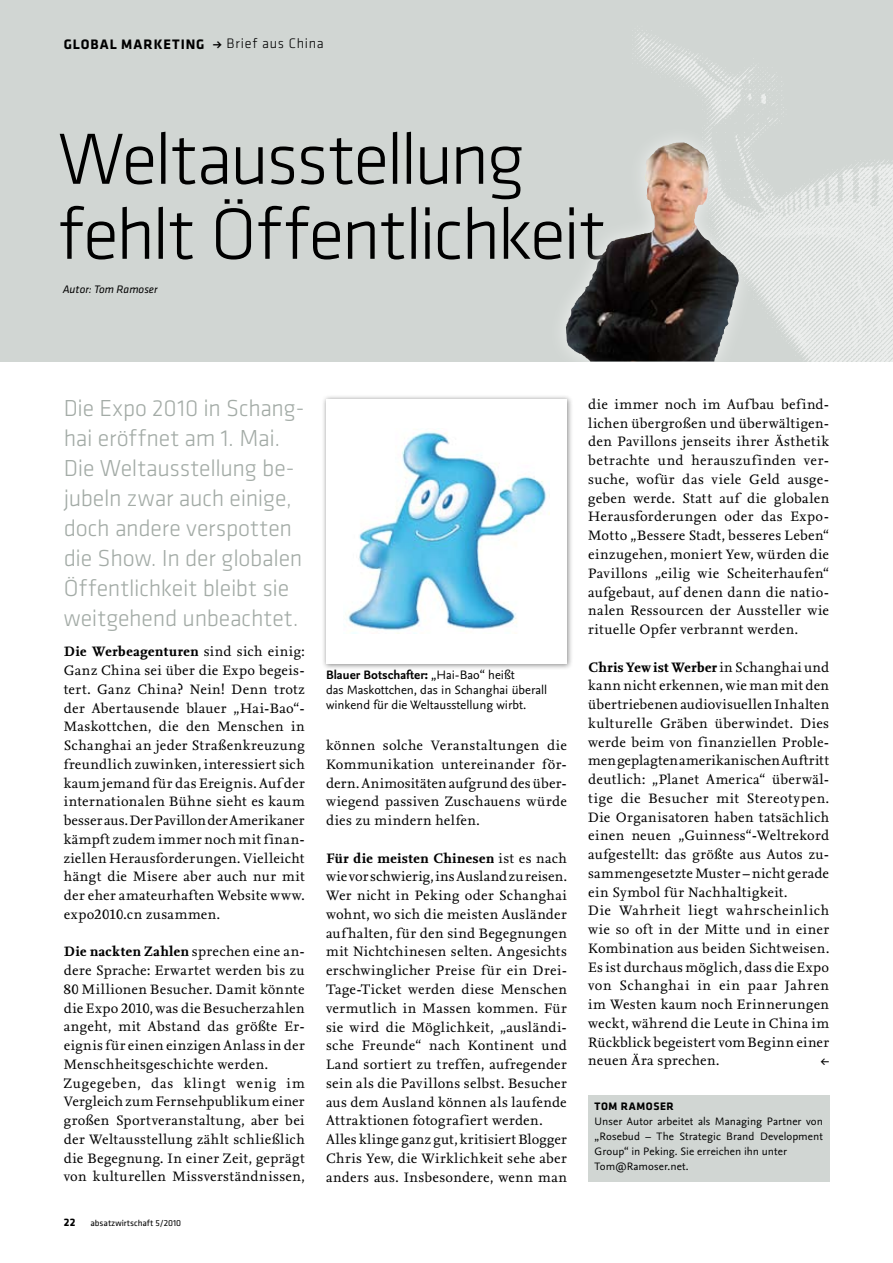
<style>
.page{position:relative;width:893px;height:1263px;background:#fff}
.page>*{position:absolute;margin:0;border:0;box-sizing:border-box;transform-origin:0 0}
.t1{font:300 75px/75px "Klavika";letter-spacing:-.035em;color:#000}
.t2{font:300 24px/30px "Klavika";letter-spacing:-.01em;color:#a3aba6}
.t3{font:14.25px/18.8px "Nexus Serif Pro";letter-spacing:.025em;color:#000}
.t4{font:700 14.25px "Klavika";letter-spacing:.07em;color:#000}
.t5{font:12.75px/15px "Nexus Sans Pro";color:#000}
.t6{font:11.25px/15px "Nexus Sans Pro";letter-spacing:.01em;color:#000}
.t7{font:italic 11.25px "Klavika";color:#000}
.t8{font:700 11.25px "Klavika";letter-spacing:.05em;color:#000}
.t9{font:9px "Klavika";color:#000}
.s1{font-family:"Nexus Sans Pro"}
.s2{font-weight:300}
.s3{font-weight:700}
</style>
<div class="page">
<div style="left:0;top:0;width:893px;height:361px;background:#d1d6d3"></div>
<div style="left:588px;top:1095px;width:241px;height:86px;background:#d1d6d3"></div>
<div style="left:321px;top:394px;width:253px;height:276px;background:#000;opacity:.45"></div>
<div style="left:326px;top:399px;width:241px;height:264px;background:#fff"></div>
<img style="left:344px;top:431px;width:205px;height:203px">
<img style="left:635px;top:30px;width:258px;height:331px">
<div style="left:546px;top:123px;width:209px;height:256px;background:#fff;opacity:.64"></div>
<img style="left:586px;top:143px;width:91px;height:145px">
<p class="t4" style="left:64px;top:36px;width:262px">GLOBAL MARKETING <span class="s1">→</span> <span class="s2">Brief aus China</span></p>
<h1 class="t1" style="left:58px;top:123px;width:550px">Weltausstellung fehlt Öffentlichkeit</h1>
<p class="t7" style="left:63px;top:283px;width:96px">Autor: Tom Ramoser</p>
<h2 class="t2" style="left:64px;top:394px;width:242px">Die Expo 2010 in Schang&shy;hai eröffnet am 1. Mai.<br>Die Weltausstellung be&shy;jubeln zwar auch einige, doch andere verspotten die Show. In der globalen<br>Öffentlichkeit bleibt sie weitgehend unbeachtet.</h2>
<p class="t3" style="left:64px;top:642px;width:242px;text-align:justify"><span class="s3">Die Werbeagenturen</span> sind sich einig:<br>Ganz China sei über die Expo begeis&shy;tert. Ganz China? Nein! Denn trotz der Abertausende blauer „Hai-Bao“- Maskottchen, die den Menschen in Schanghai an jeder Straßenkreuzung freundlich zuwinken, interessiert sich kaum jemand für das Ereignis. Auf der internationalen Bühne sieht es kaum besser aus. Der Pavillon der Amerikaner kämpft zudem immer noch mit finan&shy;ziellen Herausforderungen. Vielleicht hängt die Misere aber auch nur mit der eher amateurhaften Website www. expo2010.cn zusammen.</p>
<p class="t3" style="left:64px;top:942px;width:242px"><span class="s3">Die nackten Zahlen</span> sprechen eine an&shy;dere Sprache: Erwartet werden bis zu 80 Millionen Besucher. Damit könnte die Expo 2010, was die Besucherzahlen angeht, mit Abstand das größte Er&shy;eignis für einen einzigen Anlass in der Menschheitsgeschichte werden.<br>Zugegeben, das klingt wenig im Vergleich zum Fernsehpublikum einer großen Sportveranstaltung, aber bei der Weltausstellung zählt schließlich die Begegnung. In einer Zeit, geprägt von kulturellen Missverständnissen,</p>
<p class="t8" style="left:64px;top:1216px;width:13px">22</p>
<p class="t9" style="left:91px;top:1218px;width:92px">absatzwirtschaft 5/2010</p>
<p class="t5" style="left:326px;top:666px;width:223px"><span class="s3">Blauer Botschafter:</span> „Hai-Bao“ heißt<br>das Maskottchen, das in Schanghai überall winkend für die Weltausstellung wirbt.</p>
<p class="t3" style="left:326px;top:735px;width:242px;text-align:justify">können solche Veranstaltungen die Kommunikation untereinander för&shy;dern. Animositäten aufgrund des über&shy;wiegend passiven Zuschauens würde dies zu mindern helfen.</p>
<p class="t3" style="left:326px;top:848px;width:242px"><span class="s3">Für die meisten Chinesen</span> ist es nach wie vor schwierig, ins Ausland zu reisen.<br>Wer nicht in Peking oder Schanghai wohnt, wo sich die meisten Ausländer auf halten, für den sind Begegnungen mit Nichtchinesen selten. Angesichts erschwinglicher Preise für ein Drei-Tage-Ticket werden diese Menschen vermutlich in Massen kommen. Für sie wird die Möglichkeit, „ausländi&shy;sche Freunde“ nach Kontinent und Land sortiert zu treffen, aufregender sein als die Pavillons selbst. Besucher aus dem Ausland können als laufende Attraktionen fotografiert werden.<br>Alles klinge ganz gut, kritisiert Blogger Chris Yew, die Wirklichkeit sehe aber anders aus. Insbesondere, wenn man</p>
<p class="t3" style="left:588px;top:394px;width:243px">die immer noch im Auf bau befind&shy;lichen übergroßen und überwältigen&shy;den Pavillons jenseits ihrer Ästhetik betrachte und herauszufinden ver&shy;suche, wofür das viele Geld ausge&shy;geben werde. Statt auf die globalen Herausforderungen oder das Expo-Motto „Bessere Stadt, besseres Leben“ einzugehen, moniert Yew, würden die Pavillons „eilig wie Scheiterhaufen“ aufgebaut, auf denen dann die natio&shy;nalen Ressourcen der Aussteller wie rituelle Opfer verbrannt werden.</p>
<p class="t3" style="left:588px;top:657px;width:242px"><span class="s3">Chris Yew ist Werber</span> in Schanghai und kann nicht erkennen, wie man mit den übertriebenen audiovisuellen Inhalten kulturelle Gräben überwindet. Dies werde beim von finanziellen Proble&shy;men geplagten amerikanischen Auftritt deutlich: „Planet America“ überwäl&shy;tige die Besucher mit Stereotypen.<br>Die Organisatoren haben tatsächlich einen neuen „Guinness“-Weltrekord aufgestellt: das größte aus Autos zu&shy;sammengesetzte Muster – nicht gerade ein Symbol für Nachhaltigkeit.<br>Die Wahrheit liegt wahrscheinlich wie so oft in der Mitte und in einer Kombination aus beiden Sichtweisen.<br>Es ist durchaus möglich, dass die Expo von Schanghai in ein paar Jahren im Westen kaum noch Erinnerungen weckt, während die Leute in China im Rückblick begeistert vom Beginn einer neuen Ära sprechen.</p>
<p class="t3" style="left:821px;top:1051px;width:10px">←</p>
<p class="t8" style="left:595px;top:1100px;width:81px">TOM RAMOSER</p>
<p class="t6" style="left:595px;top:1113px;width:230px">Unser Autor arbeitet als Managing Partner von „Rosebud – The Strategic Brand Development Group“ in Peking. Sie erreichen ihn unter Tom@Ramoser.net.</p>
</div>
